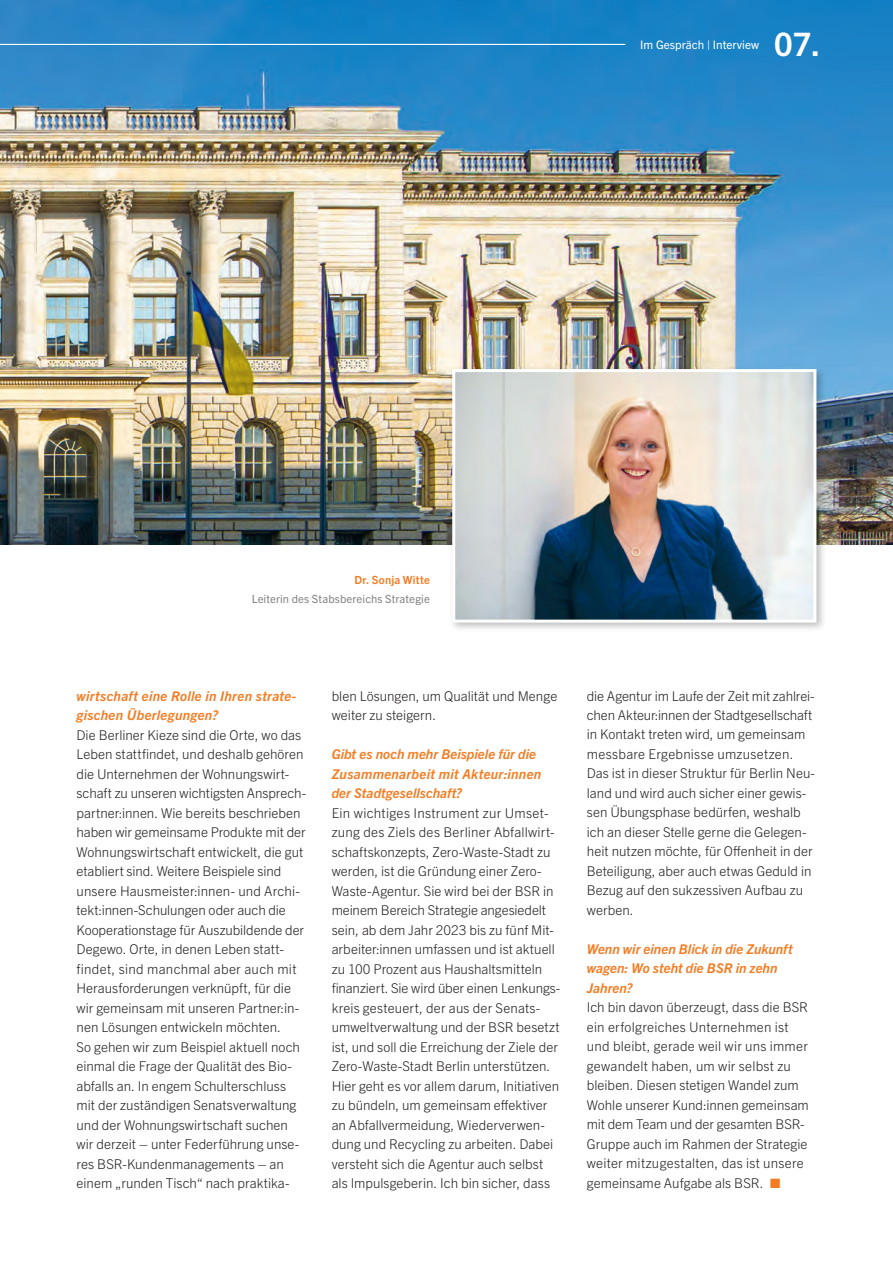
<style>
.page{position:relative;width:893px;height:1263px;background:#fff}
.page>*{position:absolute;margin:0;border:0;box-sizing:border-box;transform-origin:0 0}
.t1{font:700 32.4px "Trade Gothic Next LT Pro";color:#fff}
.t2{font:300 13.5px/19.5px "Trade Gothic Next LT Pro";color:#231f20}
.t3{font:italic 700 13.5px/19.5px "Trade Gothic Next LT Pro";letter-spacing:.005em;color:#f47b21}
.t4{font:11.7px "Trade Gothic Next LT Pro";color:#fff}
.t5{font:11.25px "Trade Gothic Next LT Pro";letter-spacing:.01em;color:#808285}
.t6{font:700 11.25px "Trade Gothic Next LT Pro";letter-spacing:.015em;color:#f47b21}
.s1{color:#f47b21}
</style>
<div class="page">
<img style="left:0;top:0;width:893px;height:545px">
<hr style="left:0;top:44px;width:625px;height:1px;background:#fff">
<div style="left:448px;top:365px;width:378px;height:268px;background:#231f20;opacity:.3"></div>
<img style="left:456px;top:373px;width:356px;height:246px">
<div style="left:452px;top:369px;width:364px;height:254px;border:3px solid #fff"></div>
<p class="t4" style="left:640px;top:36px;width:120px">Im Gespräch | Interview</p>
<h1 class="t1" style="left:774px;top:22px;width:48px">07.</h1>
<p class="t6" style="left:354px;top:572px;width:77px">Dr. Sonja Witte</p>
<p class="t5" style="left:252px;top:591px;width:180px">Leiterin des Stabsbereichs Strategie</p>
<h3 class="t3" style="left:77px;top:685px;width:221px">wirtschaft eine Rolle in Ihren strate&shy;gischen Überlegungen?</h3>
<p class="t2" style="left:77px;top:724px;width:231px">Die Berliner Kieze sind die Orte, wo das Leben stattfindet, und deshalb gehören die Unternehmen der Wohnungswirt&shy;schaft zu unseren wichtigsten Ansprech&shy;partner:innen. Wie bereits beschrieben haben wir gemeinsame Produkte mit der Wohnungswirtschaft entwickelt, die gut etabliert sind. Weitere Beispiele sind unsere Hausmeister:innen- und Archi&shy;tekt:innen-Schulungen oder auch die Kooperationstage für Auszubildende der Degewo. Orte, in denen Leben statt&shy;findet, sind manchmal aber auch mit Herausforderungen verknüpft, für die wir gemeinsam mit unseren Partner:in&shy;nen Lösungen entwickeln möchten.<br>So gehen wir zum Beispiel aktuell noch einmal die Frage der Qualität des Bio&shy;abfalls an. In engem Schulterschluss mit der zuständigen Senatsverwaltung und der Wohnungswirtschaft suchen wir derzeit – unter Federführung unse&shy;res BSR-Kundenmanagements – an einem „runden Tisch“ nach praktika-</p>
<p class="t2" style="left:332px;top:685px;width:227px">blen Lösungen, um Qualität und Menge weiter zu steigern.</p>
<h3 class="t3" style="left:332px;top:743px;width:211px">Gibt es noch mehr Beispiele für die<br>Zusammenarbeit mit Akteur:innen der Stadtgesellschaft?</h3>
<p class="t2" style="left:332px;top:802px;width:230px">Ein wichtiges Instrument zur Umset&shy;zung des Ziels des Berliner Abfallwirt&shy;schaftskonzepts, Zero-Waste-Stadt zu werden, ist die Gründung einer Zero-Waste-Agentur. Sie wird bei der BSR in meinem Bereich Strategie angesiedelt sein, ab dem Jahr 2023 bis zu fünf Mit&shy;arbeiter:innen umfassen und ist aktuell zu 100 Prozent aus Haushaltsmitteln finanziert. Sie wird über einen Lenkungs&shy;kreis gesteuert, der aus der Senats&shy;umweltverwaltung und der BSR besetzt ist, und soll die Erreichung der Ziele der Zero-Waste-Stadt Berlin unterstützen.<br>Hier geht es vor allem darum, Initiativen zu bündeln, um gemeinsam effektiver an Abfallvermeidung, Wiederverwen&shy;dung und Recycling zu arbeiten. Dabei versteht sich die Agentur auch selbst als Impulsgeberin. Ich bin sicher, dass</p>
<p class="t2" style="left:587px;top:685px;width:230px">die Agentur im Laufe der Zeit mit zahlrei&shy;chen Akteur:innen der Stadtgesellschaft in Kontakt treten wird, um gemeinsam messbare Ergebnisse umzusetzen.<br>Das ist in dieser Struktur für Berlin Neu&shy;land und wird auch sicher einer gewis&shy;sen Übungsphase bedürfen, weshalb ich an dieser Stelle gerne die Gelegen&shy;heit nutzen möchte, für Offenheit in der Beteiligung, aber auch etwas Geduld in Bezug auf den sukzessiven Aufbau zu werben.</p>
<h3 class="t3" style="left:587px;top:938px;width:207px">Wenn wir einen Blick in die Zukunft wagen: Wo steht die BSR in zehn<br>Jahren?</h3>
<p class="t2" style="left:587px;top:997px;width:224px">Ich bin davon überzeugt, dass die BSR ein erfolgreiches Unternehmen ist und bleibt, gerade weil wir uns immer gewandelt haben, um wir selbst zu bleiben. Diesen stetigen Wandel zum Wohle unserer Kund:innen gemeinsam mit dem Team und der gesamten BSR-Gruppe auch im Rahmen der Strategie weiter mitzugestalten, das ist unsere gemeinsame Aufgabe als BSR. <span class="s1">■</span></p>
</div>
